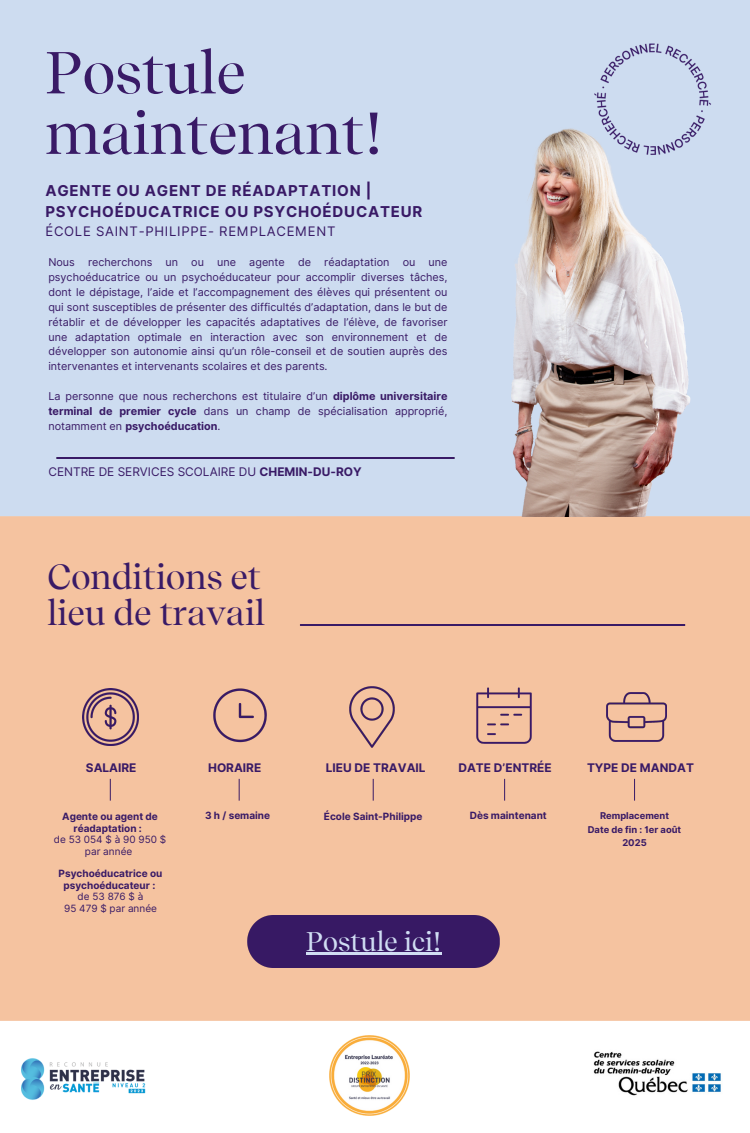
<style>
.page{position:relative;width:750px;height:1133px;background:#fff}
.page>*{position:absolute;margin:0;border:0;box-sizing:border-box;transform-origin:0 0}
.t1{font:58.94px/60.5px "Recife Display";color:#391a66}
.t2{font:34.75px/35.6px "Recife Display";color:#391a66}
.t3{font:26.94px "Recife Display";color:#d0ddf3}
.t4{font:700 15px/21.1px "Inter";letter-spacing:.055em;color:#391a66}
.t5{font:13.12px "Inter";letter-spacing:.055em;color:#391a66}
.t6{font:700 11.88px "Inter";color:#391a66}
.t7{font:11.88px "Inter";color:#391a66}
.t8{font:10.81px/14.9px "Inter";color:#391a66;text-align:justify}
.t9{font:700 10px/11.8px "Inter";color:#391a66;text-align:center}
.t10{font:10px/11.8px "Inter";color:#391a66;text-align:center}
.t11{font:700 9.38px/13.1px "Inter";color:#391a66;text-align:center}
.s1{font-weight:700}
</style>
<div class="page">
<img style="left:0;top:0;width:750px;height:1021px">
<img style="left:593px;top:1051px;width:128px;height:45px">
<img style="left:208px;top:683px;width:62px;height:64px">
<img style="left:474px;top:684px;width:60px;height:62px">
<img style="left:593px;top:37px;width:127px;height:130px">
<img style="left:430px;top:95px;width:281px;height:422px">
<img style="left:48px;top:457px;width:414px;height:1px">
<div style="left:247px;top:915px;width:252px;height:52px;background:#371964"></div>
<img style="left:292px;top:624px;width:400px;height:1px">
<img style="left:329px;top:1035px;width:81px;height:81px">
<img style="left:22px;top:1058px;width:124px;height:42px">
<img style="left:82px;top:688px;width:57px;height:57px">
<img style="left:346px;top:683px;width:51px;height:67px">
<img style="left:606px;top:692px;width:60px;height:49px">
<svg style="left:110px;top:779px;width:1px;height:21px"></svg>
<svg style="left:239px;top:779px;width:1px;height:21px"></svg>
<svg style="left:373px;top:779px;width:1px;height:21px"></svg>
<svg style="left:504px;top:779px;width:1px;height:21px"></svg>
<svg style="left:634px;top:779px;width:1px;height:21px"></svg>
<hr style="left:306px;top:952px;width:136px;height:3px;background:#d0ddf3">
<p class="t1" style="left:45px;top:42px;width:339px">Postule maintenant!</p>
<h5 class="t4" style="left:45px;top:180px;width:378px">AGENTE OU AGENT DE RÉADAPTATION |<br>PSYCHOÉDUCATRICE OU PSYCHOÉDUCATEUR</h5>
<h5 class="t5" style="left:45px;top:223px;width:292px">ÉCOLE SAINT-PHILIPPE- REMPLACEMENT</h5>
<p class="t8" style="left:48px;top:255px;width:401px">Nous recherchons un ou une agente de réadaptation ou une psychoéducatrice ou un psychoéducateur pour accomplir diverses tâches, dont le dépistage, l’aide et l’accompagnement des élèves qui présentent ou qui sont susceptibles de présenter des difficultés d’adaptation, dans le but de rétablir et de développer les capacités adaptatives de l’élève, de favoriser une adaptation optimale en interaction avec son environnement et de développer son autonomie ainsi qu’un rôle-conseil et de soutien auprès des intervenantes et intervenants scolaires et des parents.</p>
<p class="t8" style="left:48px;top:389px;width:401px">La personne que nous recherchons est titulaire d’un <span class="s1">diplôme universitaire terminal de premier cycle</span> dans un champ de spécialisation approprié, notamment en <span class="s1">psychoéducation</span>.</p>
<p class="t7" style="left:48px;top:464px;width:315px">CENTRE DE SERVICES SCOLAIRE DU <span class="s1">CHEMIN-DU-ROY</span></p>
<p class="t2" style="left:47px;top:559px;width:219px">Conditions et lieu de travail</p>
<p class="t6" style="left:86px;top:760px;width:52px">SALAIRE</p>
<p class="t6" style="left:208px;top:760px;width:55px">HORAIRE</p>
<p class="t6" style="left:326px;top:760px;width:101px">LIEU DE TRAVAIL</p>
<p class="t6" style="left:458px;top:760px;width:95px">DATE D’ENTRÉE</p>
<h5 class="t6" style="left:587px;top:760px;width:108px">TYPE DE MANDAT</h5>
<p class="t9" style="left:62px;top:810px;width:97px">Agente ou agent de réadaptation :</p>
<p class="t10" style="left:54px;top:833px;width:114px">de 53 054 $ à 90 950 $ par année</p>
<h5 class="t9" style="left:59px;top:867px;width:105px">Psychoéducatrice ou psychoéducateur :</h5>
<p class="t10" style="left:78px;top:890px;width:67px">de 53 876 $ à</p>
<p class="t10" style="left:64px;top:902px;width:94px">95 479 $ par année</p>
<h5 class="t9" style="left:205px;top:810px;width:67px">3 h / semaine</h5>
<p class="t9" style="left:324px;top:810px;width:100px">École Saint-Philippe</p>
<p class="t9" style="left:470px;top:810px;width:79px">Dès maintenant</p>
<h3 class="t11" style="left:600px;top:809px;width:70px">Remplacement</h3>
<p class="t11" style="left:588px;top:822px;width:95px">Date de fin : 1er août<br>2025</p>
<p class="t3" style="left:306px;top:925px;width:137px">Postule ici!</p>
</div>
